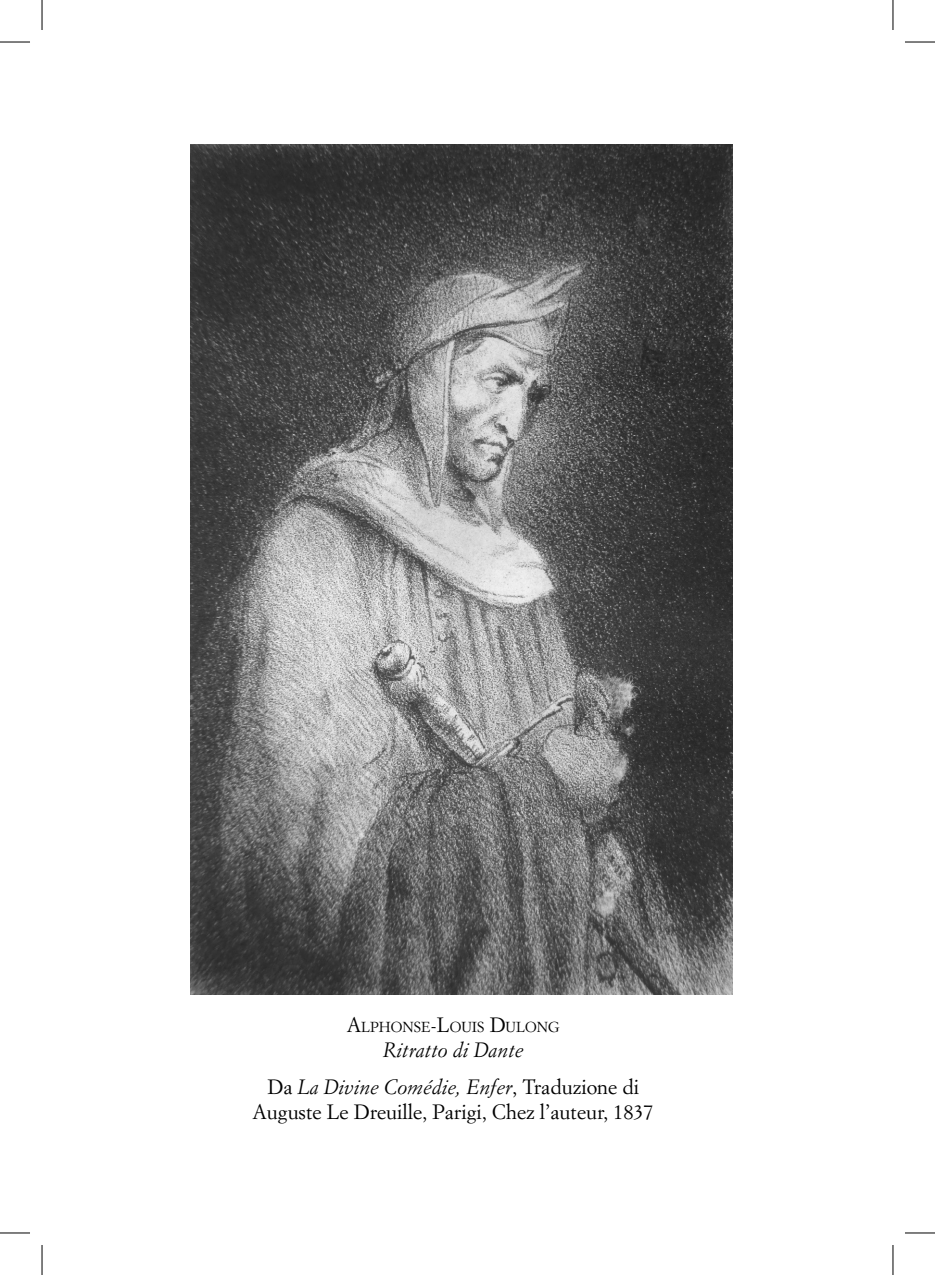
<style>
.page{position:relative;width:935px;height:1275px;background:#fff}
.page>*{position:absolute;margin:0;border:0;box-sizing:border-box;transform-origin:0 0}
.t1{font:italic 20.4px/37.6px "Simoncini Garamond Std";color:#000;text-align:center}
.t2{font:20.4px "Simoncini Garamond Std";color:#000}
.t3{font:14.2px "Simoncini Garamond Std";color:#000}
.s1{font-size:20.4px}
.s2{font-style:normal}
</style>
<div class="page">
<img style="left:191px;top:144px;width:541px;height:850px">
<hr style="left:0;top:42px;width:30px;height:1px;background:#000">
<hr style="left:904px;top:42px;width:30px;height:1px;background:#000">
<hr style="left:0;top:1232px;width:30px;height:1px;background:#000">
<hr style="left:904px;top:1232px;width:30px;height:1px;background:#000">
<hr style="left:42px;top:0;width:1px;height:30px;background:#000">
<hr style="left:42px;top:1245px;width:1px;height:30px;background:#000">
<hr style="left:892px;top:0;width:1px;height:30px;background:#000">
<hr style="left:892px;top:1245px;width:1px;height:30px;background:#000">
<p class="t3" style="left:347px;top:1018px;width:215px"><span class="s1">A</span>LPHONSE<span class="s1">-L</span>OUIS <span class="s1">D</span>ULONG</p>
<p class="t1" style="left:267px;top:1030px;width:373px">Ritratto di Dante<br><span class="s2">Da</span> La Divine Comédie, Enfer<span class="s2">, Traduzione di</span></p>
<p class="t2" style="left:252px;top:1099px;width:403px">Auguste Le Dreuille, Parigi, Chez l’auteur, 1837</p>
</div>
